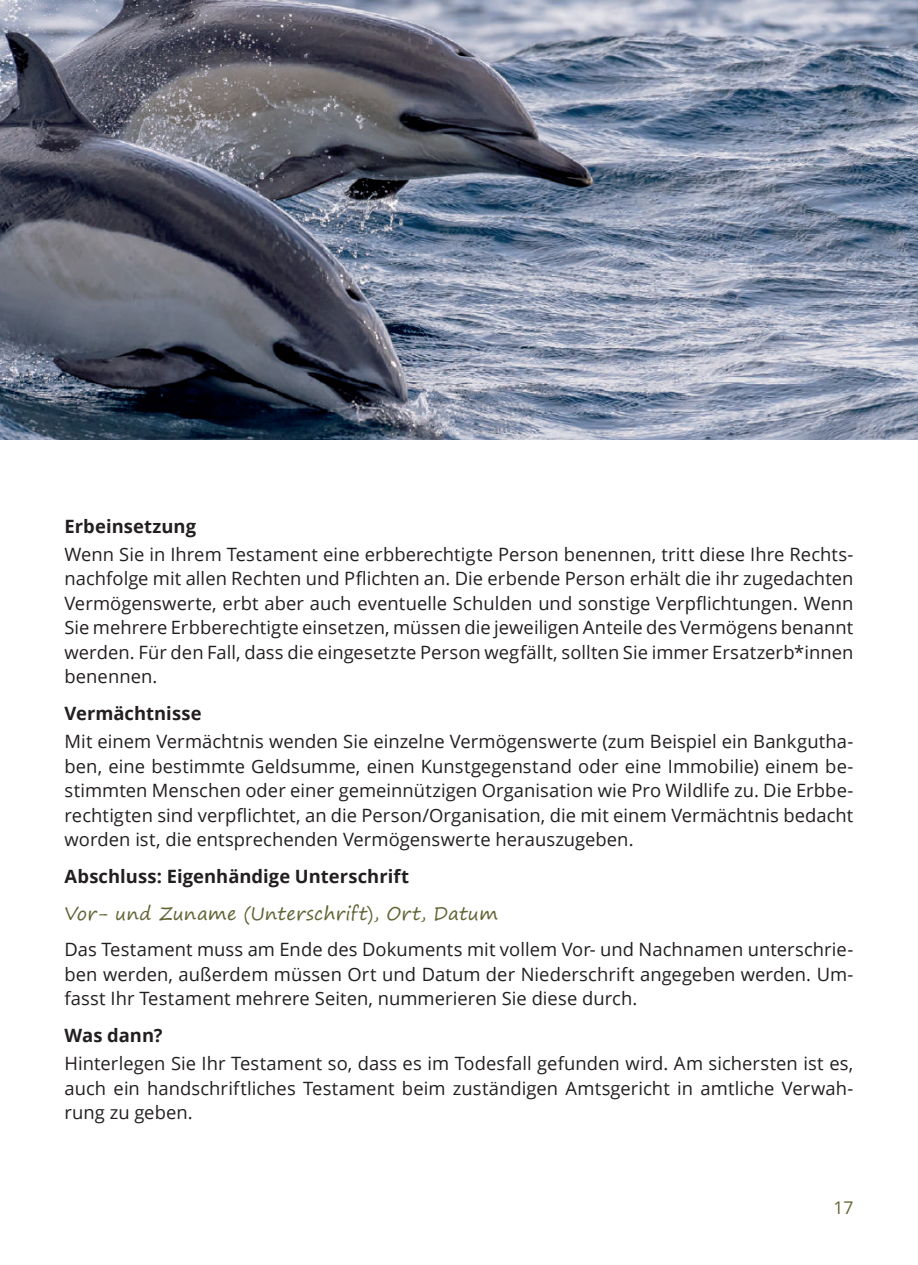
<style>
.page{position:relative;width:918px;height:1265px;background:#fff}
.page>*{position:absolute;margin:0;border:0;box-sizing:border-box;transform-origin:0 0}
.t1{font:18.38px/24.5px "Open Sans";letter-spacing:.005em;color:#231f20;text-align:justify}
.t2{font:700 18.38px "Open Sans";letter-spacing:.005em;color:#231f20}
.t3{font:18.38px "Segoe Print";letter-spacing:.015em;color:#636436}
.t4{font:17.5px "Open Sans";color:#636436}
</style>
<div class="page">
<img style="left:0;top:0;width:918px;height:440px">
<p class="t2" style="left:64px;top:513px;width:133px">Erbeinsetzung</p>
<p class="t1" style="left:64px;top:542px;width:790px">Wenn Sie in Ihrem Testament eine erbberechtigte Person benennen, tritt diese Ihre Rechts&shy;nachfolge mit allen Rechten und Pflichten an. Die erbende Person erhält die ihr zugedachten Vermögenswerte, erbt aber auch eventuelle Schulden und sonstige Verpflichtungen. Wenn Sie mehrere Erbberechtigte einsetzen, müssen die jeweiligen Anteile des Vermögens benannt werden. Für den Fall, dass die eingesetzte Person wegfällt, sollten Sie immer Ersatzerb*innen benennen.</p>
<p class="t2" style="left:64px;top:700px;width:138px">Vermächtnisse</p>
<p class="t1" style="left:64px;top:729px;width:790px">Mit einem Vermächtnis wenden Sie einzelne Vermögenswerte (zum Beispiel ein Bankgutha&shy;ben, eine bestimmte Geldsumme, einen Kunstgegenstand oder eine Immobilie) einem be&shy;stimmten Menschen oder einer gemeinnützigen Organisation wie Pro Wildlife zu. Die Erbbe&shy;rechtigten sind verpflichtet, an die Person/Organisation, die mit einem Vermächtnis bedacht worden ist, die entsprechenden Vermögenswerte herauszugeben.</p>
<p class="t2" style="left:64px;top:863px;width:346px">Abschluss: Eigenhändige Unterschrift</p>
<p class="t3" style="left:64px;top:897px;width:435px">Vor- und Zuname (Unterschrift), Ort, Datum</p>
<p class="t1" style="left:64px;top:937px;width:790px">Das Testament muss am Ende des Dokuments mit vollem Vor- und Nachnamen unterschrie&shy;ben werden, außerdem müssen Ort und Datum der Niederschrift angegeben werden. Um&shy;fasst Ihr Testament mehrere Seiten, nummerieren Sie diese durch.</p>
<p class="t2" style="left:64px;top:1022px;width:100px">Was dann?</p>
<p class="t1" style="left:64px;top:1051px;width:790px">Hinterlegen Sie Ihr Testament so, dass es im Todesfall gefunden wird. Am sichersten ist es, auch ein handschriftliches Testament beim zuständigen Amtsgericht in amtliche Verwah&shy;rung zu geben.</p>
<p class="t4" style="left:833px;top:1196px;width:22px">17</p>
</div>
